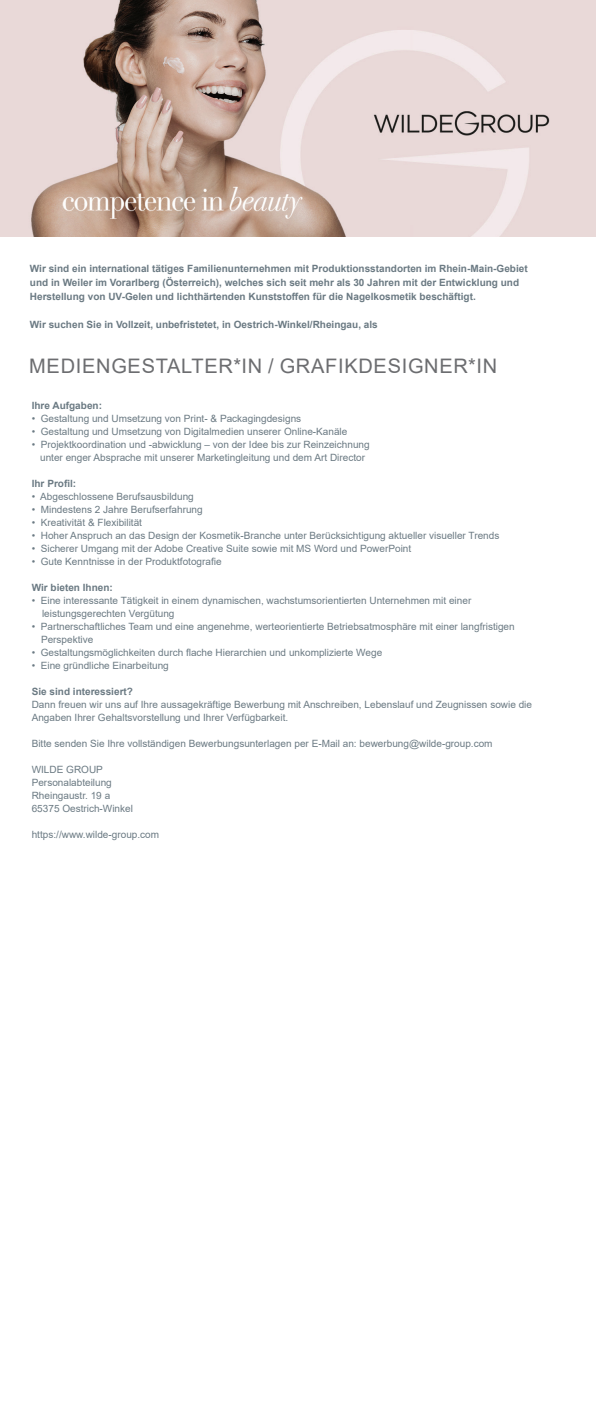
<style>
.page{position:relative;width:596px;height:1418px;background:#fff}
.page>*{position:absolute;margin:0;border:0;box-sizing:border-box;transform-origin:0 0}
.t1{font:20px "Arial";letter-spacing:.035em;color:#6c6d70}
.t2{font:10px/13px "Arial";color:#6b7a83}
.t3{font:700 10px/14px "Arial";color:#6b7a83}
</style>
<div class="page">
<img style="left:0;top:0;width:595px;height:237px">
<p class="t3" style="left:30px;top:262px;width:499px">Wir sind ein international tätiges Familienunternehmen mit Produktionsstandorten im Rhein-Main-Gebiet und in Weiler im Vorarlberg (Österreich), welches sich seit mehr als 30 Jahren mit der Entwicklung und<br>Herstellung von UV-Gelen und lichthärtenden Kunststoffen für die Nagelkosmetik beschäftigt.</p>
<p class="t3" style="left:30px;top:318px;width:349px">Wir suchen Sie in Vollzeit, unbefristetet, in Oestrich-Winkel/Rheingau, als</p>
<h1 class="t1" style="left:29px;top:352px;width:469px">Mediengestalter*in / Grafikdesigner*in</h1>
<p class="t3" style="left:32px;top:398px;width:72px">Ihre Aufgaben:</p>
<p class="t2" style="left:32px;top:412px;width:271px">• Gestaltung und Umsetzung von Print- &amp; Packagingdesigns</p>
<p class="t2" style="left:32px;top:425px;width:317px">• Gestaltung und Umsetzung von Digitalmedien unserer Online-Kanäle</p>
<p class="t2" style="left:32px;top:438px;width:339px;text-align:center">• Projektkoordination und -abwicklung – von der Idee bis zur Reinzeichnung unter enger Absprache mit unserer Marketingleitung und dem Art Director</p>
<p class="t3" style="left:32px;top:476px;width:46px">Ihr Profil:</p>
<p class="t2" style="left:32px;top:490px;width:163px">• Abgeschlossene Berufsausbildung</p>
<p class="t2" style="left:32px;top:503px;width:172px">• Mindestens 2 Jahre Berufserfahrung</p>
<p class="t2" style="left:32px;top:516px;width:112px">• Kreativität &amp; Flexibilität</p>
<p class="t2" style="left:32px;top:529px;width:469px">• Hoher Anspruch an das Design der Kosmetik-Branche unter Berücksichtigung aktueller visueller Trends</p>
<p class="t2" style="left:32px;top:542px;width:381px">• Sicherer Umgang mit der Adobe Creative Suite sowie mit MS Word und PowerPoint</p>
<p class="t2" style="left:32px;top:555px;width:191px">• Gute Kenntnisse in der Produktfotografie</p>
<p class="t3" style="left:32px;top:580px;width:83px">Wir bieten Ihnen:</p>
<p class="t2" style="left:42px;top:594px;width:430px;text-indent:-10px">• Eine interessante Tätigkeit in einem dynamischen, wachstumsorientierten Unternehmen mit einer leistungsgerechten Vergütung</p>
<p class="t2" style="left:41px;top:620px;width:475px;text-indent:-9px">• Partnerschaftliches Team und eine angenehme, werteorientierte Betriebsatmosphäre mit einer langfristigen<br>Perspektive</p>
<p class="t2" style="left:32px;top:646px;width:352px">• Gestaltungsmöglichkeiten durch flache Hierarchien und unkomplizierte Wege</p>
<p class="t2" style="left:32px;top:659px;width:138px">• Eine gründliche Einarbeitung</p>
<p class="t3" style="left:32px;top:684px;width:103px">Sie sind interessiert?</p>
<p class="t2" style="left:32px;top:698px;width:501px">Dann freuen wir uns auf Ihre aussagekräftige Bewerbung mit Anschreiben, Lebenslauf und Zeugnissen sowie die<br>Angaben Ihrer Gehaltsvorstellung und Ihrer Verfügbarkeit.</p>
<p class="t2" style="left:32px;top:737px;width:462px">Bitte senden Sie Ihre vollständigen Bewerbungsunterlagen per E-Mail an: bewerbung@wilde-group.com</p>
<p class="t2" style="left:32px;top:763px;width:103px">WILDE GROUP<br>Personalabteilung<br>Rheingaustr. 19 a<br>65375 Oestrich-Winkel</p>
<p class="t2" style="left:32px;top:828px;width:129px">https://www.wilde-group.com</p>
</div>
